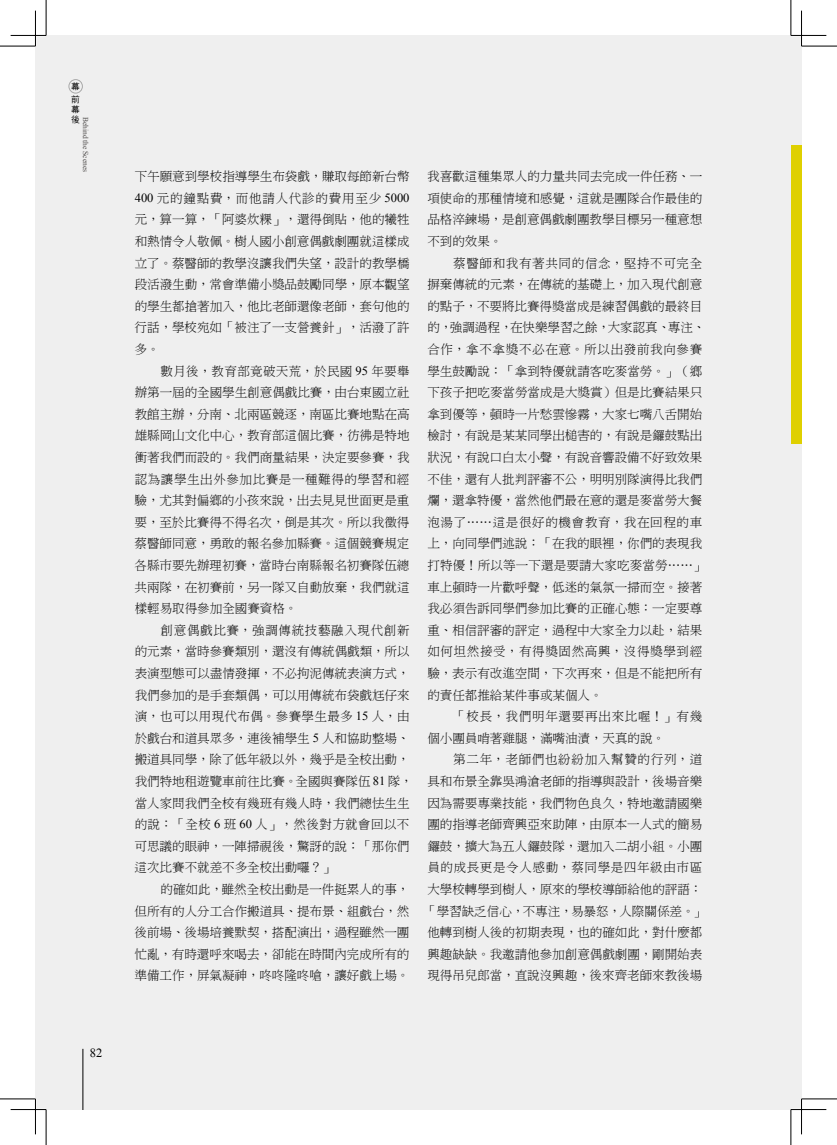
<style>
.page{position:relative;width:837px;height:1145px;background:#fff}
.page>*{position:absolute;margin:0;border:0;box-sizing:border-box;transform-origin:0 0}
.t1{font:12.5px/21.6px "DF Ming Lt HK BF";color:#000;text-align:justify}
.t2{font:12.5px "Times New Roman";color:#000}
.t3{font:8.75px/13.4px "DF Hei Md HKP BF";color:#000}
.t4{font:7.5px "Times New Roman";color:#4c4948}
.s1{font-family:"Times New Roman"}
</style>
<div class="page">
<div style="left:35px;top:35px;width:766px;height:1074px;background:#efefef"></div>
<div style="left:790px;top:145px;width:11px;height:299px;background:#dfd000"></div>
<hr style="left:83px;top:1048px;width:1px;height:61px;background:#000">
<div style="left:69px;top:79px;width:13px;height:14px;border:1px solid #000;border-radius:50%"></div>
<hr style="left:11px;top:1108px;width:35px;height:2px;background:#fff">
<hr style="left:790px;top:1108px;width:36px;height:2px;background:#fff">
<hr style="left:800px;top:11px;width:2px;height:35px;background:#fff">
<hr style="left:800px;top:1098px;width:2px;height:36px;background:#fff">
<hr style="left:0;top:46px;width:35px;height:1px;background:#000">
<hr style="left:801px;top:46px;width:35px;height:1px;background:#000">
<hr style="left:0;top:1098px;width:35px;height:1px;background:#000">
<hr style="left:801px;top:1098px;width:35px;height:1px;background:#000">
<hr style="left:46px;top:0;width:1px;height:35px;background:#000">
<hr style="left:46px;top:1109px;width:1px;height:35px;background:#000">
<hr style="left:790px;top:0;width:1px;height:35px;background:#000">
<hr style="left:790px;top:1109px;width:1px;height:35px;background:#000">
<hr style="left:11px;top:35px;width:35px;height:1px;background:#000">
<hr style="left:790px;top:35px;width:36px;height:1px;background:#000">
<hr style="left:11px;top:1109px;width:35px;height:1px;background:#000">
<hr style="left:790px;top:1109px;width:36px;height:1px;background:#000">
<hr style="left:35px;top:11px;width:1px;height:35px;background:#000">
<hr style="left:35px;top:1098px;width:1px;height:36px;background:#000">
<hr style="left:801px;top:11px;width:1px;height:35px;background:#000">
<hr style="left:801px;top:1098px;width:1px;height:36px;background:#000">
<p class="t3" style="left:71px;top:80px;width:10px">幕前</p>
<p class="t3" style="left:71px;top:105px;width:10px;line-height:10px">幕後</p>
<p class="t4" style="left:91px;top:117px;width:57px;rotate:90deg">Behind the Scenes</p>
<p class="t2" style="left:90px;top:1044px;width:14px">82</p>
<p class="t1" style="left:135px;top:166px;width:276px">下午願意到學校指導學生布袋戲，賺取每節新台幣<span class="s1">400</span> 元的鐘點費，而他請人代診的費用至少 <span class="s1">5000</span>元，算一算，「阿婆炊粿」，還得倒貼，他的犧牲和熱情令人敬佩。樹人國小創意偶戲劇團就這樣成立了。蔡醫師的教學沒讓我們失望，設計的教學橋段活潑生動，常會準備小獎品鼓勵同學，原本觀望的學生都搶著加入，他比老師還像老師，套句他的行話，學校宛如「被注了一支營養針」，活潑了許多。</p>
<p class="t1" style="left:134px;top:360px;width:276px;text-indent:26px">數月後，教育部竟破天荒，於民國 <span class="s1">95</span> 年要舉辦第一屆的全國學生創意偶戲比賽，由台東國立社教館主辦，分南、北兩區競逐，南區比賽地點在高雄縣岡山文化中心，教育部這個比賽，彷彿是特地衝著我們而設的。我們商量結果，決定要參賽，我認為讓學生出外參加比賽是一種難得的學習和經驗，尤其對偏鄉的小孩來說，出去見見世面更是重要，至於比賽得不得名次，倒是其次。所以我徵得蔡醫師同意，勇敢的報名參加縣賽。這個競賽規定各縣市要先辦理初賽，當時台南縣報名初賽隊伍總共兩隊，在初賽前，另一隊又自動放棄，我們就這樣輕易取得參加全國賽資格。</p>
<p class="t1" style="left:134px;top:619px;width:279px;text-align:left;text-indent:26px">創意偶戲比賽，強調傳統技藝融入現代創新的元素，當時參賽類別，還沒有傳統偶戲類，所以表演型態可以盡情發揮，不必拘泥傳統表演方式，我們參加的是手套類偶，可以用傳統布袋戲尪仔來演，也可以用現代布偶。參賽學生最多 <span class="s1">15</span> 人，由於戲台和道具眾多，連後補學生 <span class="s1">5</span> 人和協助整場、搬道具同學，除了低年級以外，幾乎是全校出動，我們特地租遊覽車前往比賽。全國與賽隊伍 <span class="s1">81</span> 隊，當人家問我們全校有幾班有幾人時，我們總怯生生的說：「全校 <span class="s1">6</span> 班 <span class="s1">60</span> 人」，然後對方就會回以不可思議的眼神，一陣掃視後，驚訝的說：「那你們這次比賽不就差不多全校出動囉？」</p>
<p class="t1" style="left:134px;top:878px;width:276px;text-indent:26px">的確如此，雖然全校出動是一件挺累人的事，但所有的人分工合作搬道具、提布景、組戲台，然後前場、後場培養默契，搭配演出，過程雖然一團忙亂，有時還呼來喝去，卻能在時間內完成所有的準備工作，屏氣凝神，咚咚隆咚嗆，讓好戲上場。</p>
<p class="t1" style="left:427px;top:166px;width:276px">我喜歡這種集眾人的力量共同去完成一件任務、一項使命的那種情境和感覺，這就是團隊合作最佳的品格淬鍊場，是創意偶戲劇團教學目標另一種意想不到的效果。</p>
<p class="t1" style="left:427px;top:252px;width:279px;text-align:left;text-indent:26px">蔡醫師和我有著共同的信念，堅持不可完全摒棄傳統的元素，在傳統的基礎上，加入現代創意的點子，不要將比賽得獎當成是練習偶戲的最終目的，強調過程，在快樂學習之餘，大家認真、專注、合作，拿不拿獎不必在意。所以出發前我向參賽學生鼓勵說：「拿到特優就請客吃麥當勞。」（鄉下孩子把吃麥當勞當成是大獎賞）但是比賽結果只拿到優等，頓時一片愁雲慘霧，大家七嘴八舌開始檢討，有說是某某同學出槌害的，有說是鑼鼓點出狀況，有說口白太小聲，有說音響設備不好致效果不佳，還有人批判評審不公，明明別隊演得比我們爛，還拿特優，當然他們最在意的還是麥當勞大餐泡湯了……這是很好的機會教育，我在回程的車上，向同學們述說：「在我的眼裡，你們的表現我打特優！所以等一下還是要請大家吃麥當勞……」車上頓時一片歡呼聲，低迷的氣氛一掃而空。接著我必須告訴同學們參加比賽的正確心態：一定要尊重、相信評審的評定，過程中大家全力以赴，結果如何坦然接受，有得獎固然高興，沒得獎學到經驗，表示有改進空間，下次再來，但是不能把所有的責任都推給某件事或某個人。</p>
<p class="t1" style="left:427px;top:705px;width:276px;text-indent:26px">「校長，我們明年還要再出來比喔！」有幾個小團員啃著雞腿，滿嘴油漬，天真的說。</p>
<p class="t1" style="left:424px;top:748px;width:282px;text-align:left;text-indent:29px">第二年，老師們也紛紛加入幫贊的行列，道具和布景全靠吳鴻滄老師的指導與設計，後場音樂因為需要專業技能，我們物色良久，特地邀請國樂團的指導老師齊興亞來助陣，由原本一人式的簡易鑼鼓，擴大為五人鑼鼓隊，還加入二胡小組。小團員的成長更是令人感動，蔡同學是四年級由市區大學校轉學到樹人，原來的學校導師給他的評語：「學習缺乏信心，不專注，易暴怒，人際關係差。」他轉到樹人後的初期表現，也的確如此，對什麼都興趣缺缺。我邀請他參加創意偶戲劇團，剛開始表現得吊兒郎當，直說沒興趣，後來齊老師來教後場</p>
</div>
